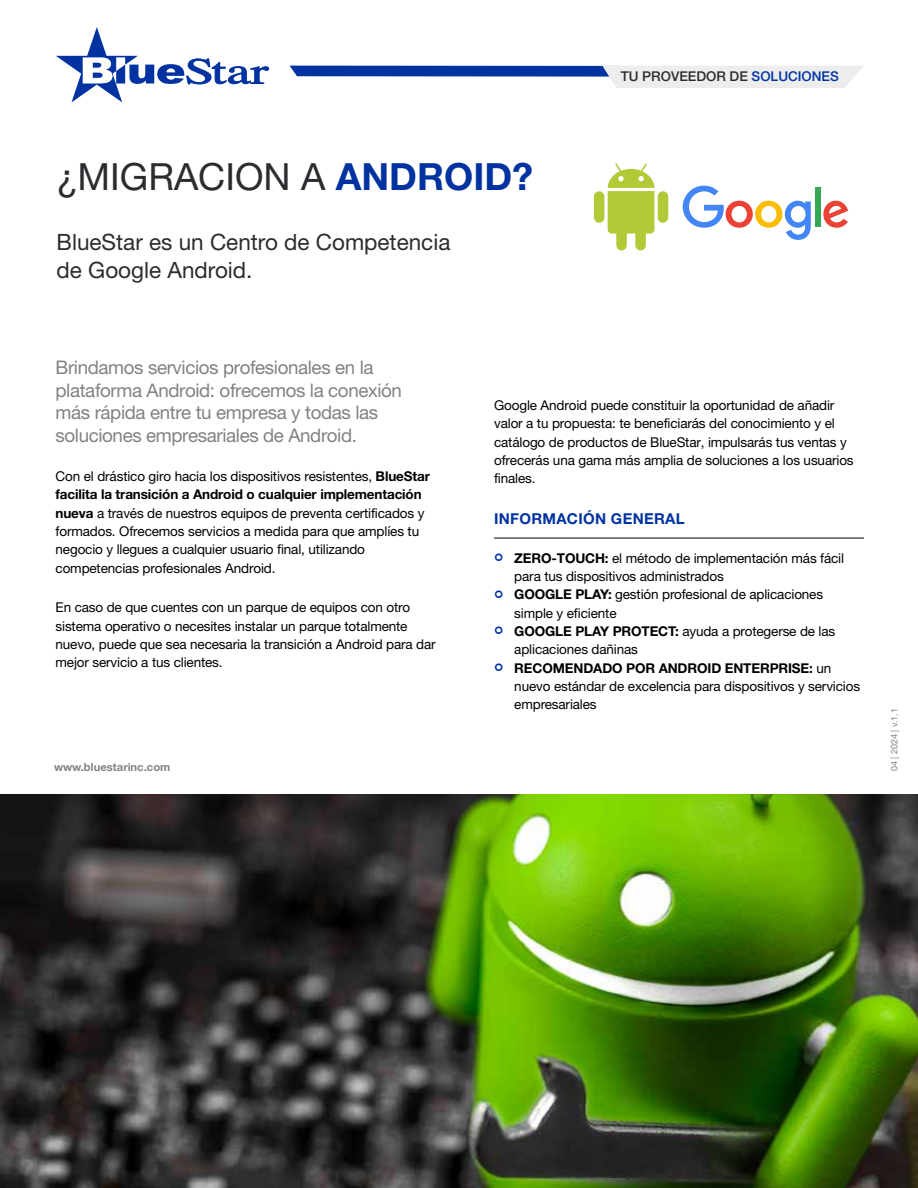
<style>
.page{position:relative;width:918px;height:1188px;background:#fff}
.page>*{position:absolute;margin:0;border:0;box-sizing:border-box;transform-origin:0 0}
.t1{font:37.5px "Helvetica Neue LT Std";color:#2b2c30}
.t2{font:22.5px/28.5px "Helvetica Neue LT Std";color:#2b2c30}
.t3{font:18.75px/22.5px "Helvetica Neue LT Std";letter-spacing:-.02em;color:#808285}
.t4{font:700 15px "Helvetica Neue LT Std";letter-spacing:.02em;color:#0033a1}
.t5{font:13.5px/18.3px "Helvetica Neue LT Std";letter-spacing:-.01em;color:#000}
.t6{font:500 13.5px "Helvetica Neue LT Std";color:#2b2c30}
.t7{font:700 11.25px "Helvetica Neue LT Std";color:#808285}
.t8{font:9px "Helvetica Neue LT Std";color:#808285}
.s1{color:#0033a1}
.s2{font-weight:700;color:#0033a1}
.s3{font-weight:700}
</style>
<div class="page">
<svg style="left:56px;top:27px;width:213px;height:75px"></svg>
<svg style="left:290px;top:66px;width:573px;height:22px"></svg>
<hr style="left:494px;top:538px;width:370px;height:1px;background:#000">
<svg style="left:683px;top:186px;width:128px;height:54px"></svg>
<svg style="left:823px;top:201px;width:25px;height:27px"></svg>
<div style="left:815px;top:187px;width:6px;height:40px;background:#34a853"></div>
<svg style="left:593px;top:163px;width:76px;height:88px"></svg>
<img style="left:0;top:794px;width:918px;height:394px">
<p class="t6" style="left:621px;top:68px;width:220px">TU PROVEEDOR DE <span class="s1">SOLUCIONES</span></p>
<h1 class="t1" style="left:57px;top:154px;width:478px">¿MIGRACION A <span class="s2">ANDROID?</span></h1>
<h2 class="t2" style="left:57px;top:227px;width:395px">BlueStar es un Centro de Competencia de Google Android.</h2>
<h3 class="t3" style="left:56px;top:356px;width:348px">Brindamos servicios profesionales en la plataforma Android: ofrecemos la conexión más rápida entre tu empresa y todas las soluciones empresariales de Android.</h3>
<p class="t5" style="left:56px;top:467px;width:376px">Con el drástico giro hacia los dispositivos resistentes, <span class="s3">BlueStar facilita la transición a Android o cualquier implementación nueva</span> a través de nuestros equipos de preventa certificados y formados. Ofrecemos servicios a medida para que amplíes tu negocio y llegues a cualquier usuario final, utilizando competencias profesionales Android.</p>
<p class="t5" style="left:56px;top:598px;width:382px">En caso de que cuentes con un parque de equipos con otro sistema operativo o necesites instalar un parque totalmente nuevo, puede que sea necesaria la transición a Android para dar mejor servicio a tus clientes.</p>
<p class="t7" style="left:54px;top:760px;width:118px">www.bluestarinc.com</p>
<p class="t5" style="left:494px;top:396px;width:361px">Google Android puede constituir la oportunidad de añadir valor a tu propuesta: te beneficiarás del conocimiento y el catálogo de productos de BlueStar, impulsarás tus ventas y ofrecerás una gama más amplia de soluciones a los usuarios finales.</p>
<p class="t4" style="left:494px;top:510px;width:192px">INFORMACIÓN GENERAL</p>
<p class="t5" style="left:514px;top:549px;width:347px"><span class="s3">ZERO-TOUCH:</span> el método de implementación más fácil para tus dispositivos administrados<br><span class="s3">GOOGLE PLAY:</span> gestión profesional de aplicaciones simple y eficiente<br><span class="s3">GOOGLE PLAY PROTECT:</span> ayuda a protegerse de las aplicaciones dañinas<br><span class="s3">RECOMENDADO POR ANDROID ENTERPRISE:</span> un nuevo estándar de excelencia para dispositivos y servicios empresariales</p>
<p class="t8" style="left:889px;top:771px;width:64px;rotate:-90deg">04 | 2024 | v.1.1</p>
</div>
